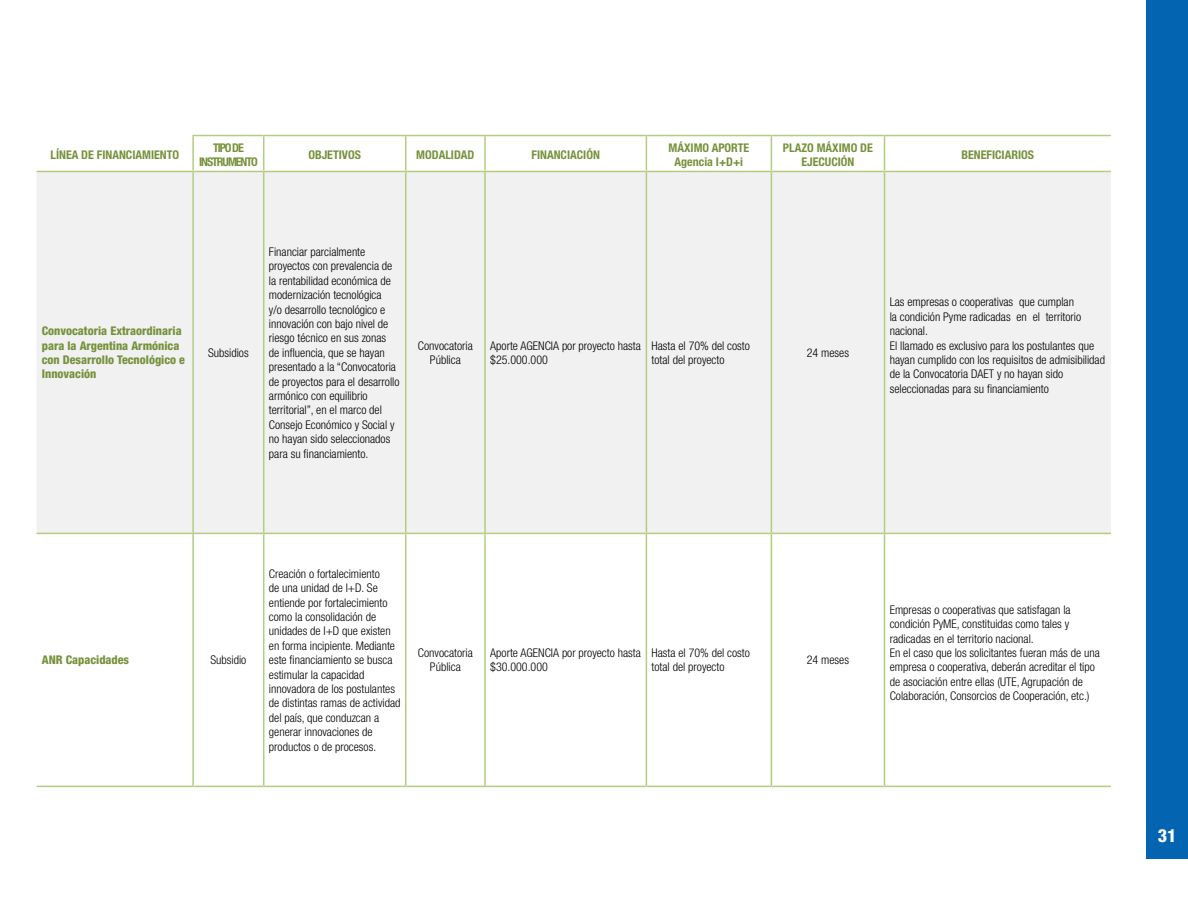
<style>
.page{position:relative;width:1188px;height:918px;background:#fff}
.page>*{position:absolute;margin:0;border:0;box-sizing:border-box;transform-origin:0 0}
.t1{font:800 condensed 18px "Helvetica Neue LT Std";color:#fff}
.t2{font:300 condensed 12px/14.4px "Helvetica Neue LT Std";color:#000}
.t3{font:700 condensed 12px/14.4px "Helvetica Neue";color:#76923c;text-align:center}
.t4{font:800 condensed 12px/14.4px "Helvetica Neue LT Std";color:#76923c}
.t5{font:700 condensed 12px/14.4px "Helvetica Neue";letter-spacing:-.09em;color:#76923c;text-align:center}
</style>
<div class="page">
<div style="left:1146px;top:0;width:42px;height:859px;background:#0365b1"></div>
<div style="left:37px;top:172px;width:1074px;height:361px;background:#f1f1f2"></div>
<hr style="left:37px;top:171px;width:156px;height:1px;background:#b3cc82">
<hr style="left:193px;top:171px;width:71px;height:1px;background:#b3cc82">
<hr style="left:264px;top:171px;width:142px;height:1px;background:#b3cc82">
<hr style="left:406px;top:171px;width:79px;height:1px;background:#b3cc82">
<hr style="left:485px;top:171px;width:161px;height:1px;background:#b3cc82">
<hr style="left:646px;top:171px;width:125px;height:1px;background:#b3cc82">
<hr style="left:771px;top:171px;width:114px;height:1px;background:#b3cc82">
<hr style="left:885px;top:171px;width:226px;height:1px;background:#b3cc82">
<hr style="left:192px;top:534px;width:2px;height:252px;background:#b3cc82">
<hr style="left:263px;top:534px;width:1px;height:252px;background:#b3cc82">
<hr style="left:405px;top:534px;width:1px;height:252px;background:#b3cc82">
<hr style="left:484px;top:534px;width:2px;height:252px;background:#b3cc82">
<hr style="left:646px;top:534px;width:1px;height:252px;background:#b3cc82">
<hr style="left:771px;top:534px;width:1px;height:252px;background:#b3cc82">
<hr style="left:884px;top:534px;width:1px;height:252px;background:#b3cc82">
<hr style="left:192px;top:172px;width:2px;height:361px;background:#b3cc82">
<hr style="left:263px;top:172px;width:1px;height:361px;background:#b3cc82">
<hr style="left:405px;top:172px;width:1px;height:361px;background:#b3cc82">
<hr style="left:484px;top:172px;width:2px;height:361px;background:#b3cc82">
<hr style="left:646px;top:172px;width:1px;height:361px;background:#b3cc82">
<hr style="left:771px;top:172px;width:1px;height:361px;background:#b3cc82">
<hr style="left:884px;top:172px;width:1px;height:361px;background:#b3cc82">
<hr style="left:37px;top:786px;width:156px;height:1px;background:#b3cc82">
<hr style="left:193px;top:786px;width:71px;height:1px;background:#b3cc82">
<hr style="left:264px;top:786px;width:142px;height:1px;background:#b3cc82">
<hr style="left:406px;top:786px;width:79px;height:1px;background:#b3cc82">
<hr style="left:485px;top:786px;width:161px;height:1px;background:#b3cc82">
<hr style="left:646px;top:786px;width:125px;height:1px;background:#b3cc82">
<hr style="left:771px;top:786px;width:114px;height:1px;background:#b3cc82">
<hr style="left:885px;top:786px;width:226px;height:1px;background:#b3cc82">
<hr style="left:37px;top:533px;width:156px;height:1px;background:#b3cc82">
<hr style="left:193px;top:533px;width:71px;height:1px;background:#b3cc82">
<hr style="left:264px;top:533px;width:142px;height:1px;background:#b3cc82">
<hr style="left:406px;top:533px;width:79px;height:1px;background:#b3cc82">
<hr style="left:485px;top:533px;width:161px;height:1px;background:#b3cc82">
<hr style="left:646px;top:533px;width:125px;height:1px;background:#b3cc82">
<hr style="left:771px;top:533px;width:114px;height:1px;background:#b3cc82">
<hr style="left:885px;top:533px;width:226px;height:1px;background:#b3cc82">
<hr style="left:192px;top:135px;width:72px;height:1px;background:#b3cc82">
<hr style="left:192px;top:136px;width:2px;height:34px;background:#b3cc82">
<hr style="left:264px;top:135px;width:142px;height:1px;background:#b3cc82">
<hr style="left:263px;top:136px;width:1px;height:34px;background:#b3cc82">
<hr style="left:406px;top:135px;width:79px;height:1px;background:#b3cc82">
<hr style="left:405px;top:136px;width:1px;height:34px;background:#b3cc82">
<hr style="left:485px;top:135px;width:161px;height:1px;background:#b3cc82">
<hr style="left:484px;top:136px;width:2px;height:34px;background:#b3cc82">
<hr style="left:646px;top:135px;width:125px;height:1px;background:#b3cc82">
<hr style="left:646px;top:136px;width:1px;height:34px;background:#b3cc82">
<hr style="left:771px;top:135px;width:114px;height:1px;background:#b3cc82">
<hr style="left:771px;top:136px;width:1px;height:34px;background:#b3cc82">
<hr style="left:885px;top:135px;width:226px;height:1px;background:#b3cc82">
<hr style="left:884px;top:136px;width:1px;height:34px;background:#b3cc82">
<p class="t3" style="left:50px;top:146px;width:130px">LÍNEA DE FINANCIAMIENTO</p>
<p class="t5" style="left:199px;top:140px;width:60px">TIPO DE<br>INSTRUMENTO</p>
<p class="t3" style="left:308px;top:147px;width:54px">OBJETIVOS</p>
<p class="t3" style="left:416px;top:147px;width:60px">MODALIDAD</p>
<p class="t3" style="left:532px;top:147px;width:70px">FINANCIACIÓN</p>
<p class="t3" style="left:669px;top:140px;width:82px">MÁXIMO APORTE<br>Agencia I+D+i</p>
<p class="t3" style="left:783px;top:140px;width:91px">PLAZO MÁXIMO DE<br>EJECUCIÓN</p>
<p class="t3" style="left:961px;top:147px;width:74px">BENEFICIARIOS</p>
<p class="t4" style="left:42px;top:323px;width:145px">Convocatoria Extraordinaria para la Argentina Armónica con Desarrollo Tecnológico e<br>Innovación</p>
<p class="t2" style="left:208px;top:345px;width:42px">Subsidios</p>
<p class="t2" style="left:269px;top:244px;width:132px">Financiar parcialmente proyectos con prevalencia de la rentabilidad económica de modernización tecnológica<br>y/o desarrollo tecnológico e innovación con bajo nivel de riesgo técnico en sus zonas de influencia, que se hayan presentado a la “Convocatoria de proyectos para el desarrollo armónico con equilibrio territorial”, en el marco del<br>Consejo Económico y Social y no hayan sido seleccionados para su financiamiento.</p>
<p class="t2" style="left:418px;top:338px;width:56px;text-align:center">Convocatoria<br>Pública</p>
<p class="t2" style="left:490px;top:338px;width:152px">Aporte AGENCIA por proyecto hasta $25.000.000</p>
<p class="t2" style="left:652px;top:338px;width:100px">Hasta el 70% del costo total del proyecto</p>
<p class="t2" style="left:807px;top:345px;width:44px">24 meses</p>
<p class="t2" style="left:890px;top:295px;width:217px">Las empresas o cooperativas que cumplan<br>la condición Pyme radicadas en el territorio nacional.<br>El llamado es exclusivo para los postulantes que hayan cumplido con los requisitos de admisibilidad de la Convocatoria DAET y no hayan sido seleccionadas para su financiamiento</p>
<p class="t4" style="left:42px;top:653px;width:89px">ANR Capacidades</p>
<p class="t2" style="left:210px;top:653px;width:37px">Subsidio</p>
<p class="t2" style="left:269px;top:566px;width:133px">Creación o fortalecimiento<br>de una unidad de I+D. Se entiende por fortalecimiento como la consolidación de unidades de I+D que existen en forma incipiente. Mediante este financiamiento se busca estimular la capacidad innovadora de los postulantes de distintas ramas de actividad del país, que conduzcan a generar innovaciones de productos o de procesos.</p>
<p class="t2" style="left:418px;top:645px;width:56px;text-align:center">Convocatoria<br>Pública</p>
<p class="t2" style="left:490px;top:645px;width:152px">Aporte AGENCIA por proyecto hasta $30.000.000</p>
<p class="t2" style="left:652px;top:645px;width:100px">Hasta el 70% del costo total del proyecto</p>
<p class="t2" style="left:807px;top:653px;width:44px">24 meses</p>
<p class="t2" style="left:890px;top:602px;width:212px">Empresas o cooperativas que satisfagan la condición PyME, constituidas como tales y radicadas en el territorio nacional.<br>En el caso que los solicitantes fueran más de una empresa o cooperativa, deberán acreditar el tipo de asociación entre ellas (UTE, Agrupación de Colaboración, Consorcios de Cooperación, etc.)</p>
<h1 class="t1" style="left:1158px;top:825px;width:20px">31</h1>
</div>
